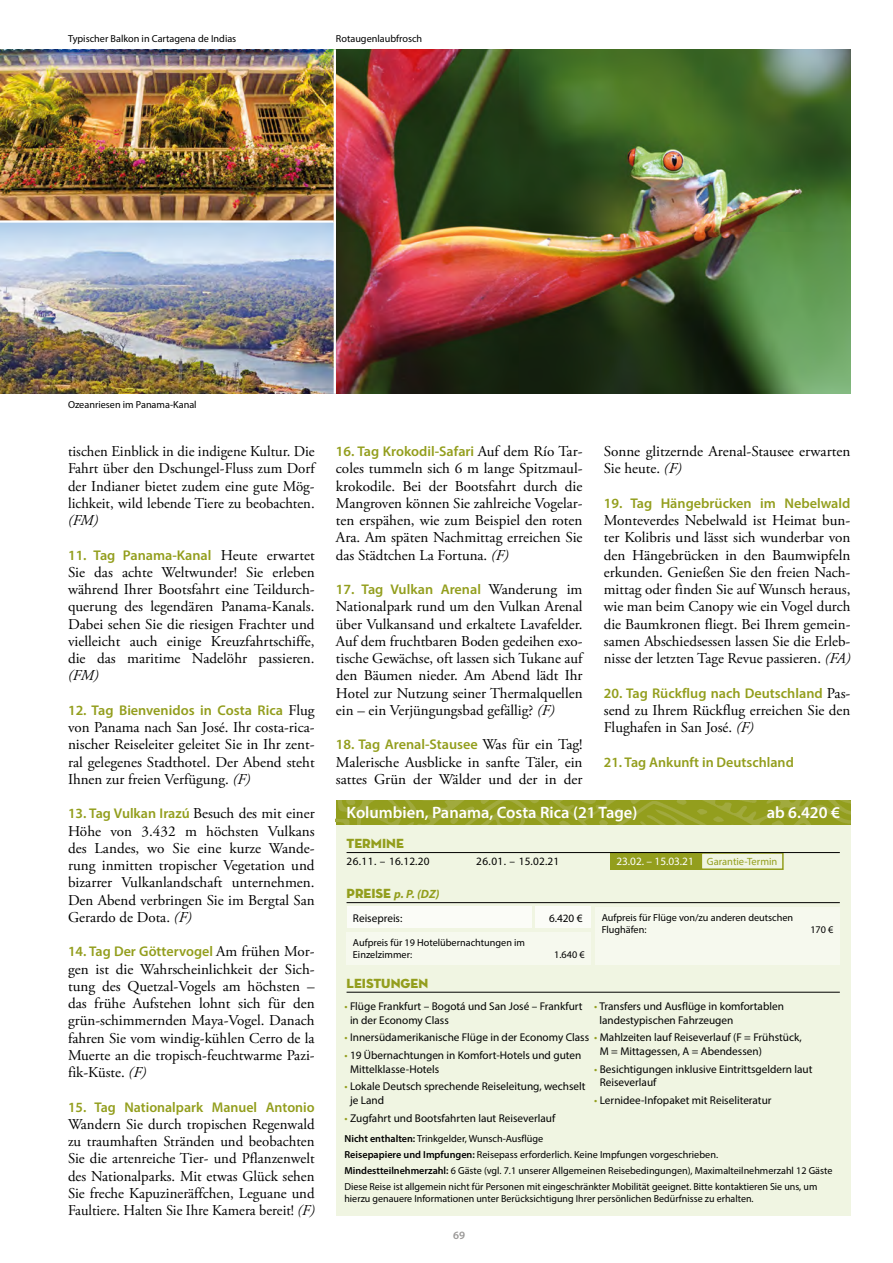
<style>
.page{position:relative;width:893px;height:1263px;background:#fff}
.page>*{position:absolute;margin:0;border:0;box-sizing:border-box;transform-origin:0 0}
.t1{font:600 16.5px "Myriad Pro";color:#fff}
.t2{font:15px/17.2px "Adobe Garamond Pro";color:#000;text-align:justify}
.t3{font:italic 15px "Adobe Garamond Pro";color:#000}
.t4{font:600 14.1px "Myriad Pro";color:#939e1d}
.t5{font:13.5px "Neutra Disp Titling";color:#939e1d}
.t6{font:italic 700 12px "Myriad Pro";color:#939e1d}
.t7{font:11.25px/13.5px "Myriad Pro";color:#000}
.t8{font:11.25px "Myriad Pro";color:#fff}
.t9{font:600 11.25px "Myriad Pro";color:#9a9897}
.t10{font:10.2px/16.2px "Myriad Pro";color:#000}
.s1{font-family:"Adobe Garamond Pro";font-weight:400;font-size:15px;color:#000}
.s2{font-style:italic}
.s3{font-family:"Neutra Disp Titling";font-weight:400;font-style:normal;font-size:13.5px}
.s4{font-size:10.5px;color:#939e1d}
.s5{font-weight:600}
</style>
<div class="page">
<div style="left:336px;top:800px;width:514px;height:415px;background:#f0f5e2"></div>
<img style="left:336px;top:800px;width:514px;height:25px">
<hr style="left:347px;top:992px;width:493px;height:1px;background:#000">
<img style="left:336px;top:49px;width:514px;height:345px">
<img style="left:0;top:49px;width:334px;height:171px">
<img style="left:0;top:223px;width:334px;height:171px">
<div style="left:610px;top:852px;width:91px;height:18px;background:#939e1d"></div>
<div style="left:701px;top:852px;width:83px;height:18px;border:2px solid #939e1d"></div>
<hr style="left:347px;top:852px;width:493px;height:1px;background:#000">
<div style="left:347px;top:932px;width:244px;height:32px;background:#f6f9ee"></div>
<div style="left:595px;top:907px;width:245px;height:57px;background:#f6f9ee"></div>
<hr style="left:347px;top:902px;width:493px;height:1px;background:#000">
<div style="left:347px;top:907px;width:184px;height:21px;background:#fbfcf7"></div>
<div style="left:536px;top:907px;width:55px;height:21px;background:#fbfcf7"></div>
<p class="t10" style="left:68px;top:30px;width:170px">Typischer Balkon in Cartagena de Indias</p>
<p class="t10" style="left:336px;top:30px;width:88px">Rotaugenlaubfrosch</p>
<p class="t10" style="left:68px;top:396px;width:130px">Ozeanriesen im Panama-Kanal</p>
<p class="t2" style="left:68px;top:443px;width:248px">tischen Einblick in die indigene Kultur. Die Fahrt über den Dschungel-Fluss zum Dorf der Indianer bietet zudem eine gute Mög&shy;lichkeit, wild lebende Tiere zu beobachten.</p>
<p class="t3" style="left:68px;top:511px;width:32px">(FM)</p>
<p class="t4" style="left:68px;top:546px;width:248px">11. Tag Panama-Kanal <span class="s1">Heute erwartet</span></p>
<p class="t2" style="left:68px;top:564px;width:248px">Sie das achte Weltwunder! Sie erleben während Ihrer Bootsfahrt eine Teildurch&shy;querung des legendären Panama-Kanals.<br>Dabei sehen Sie die riesigen Frachter und vielleicht auch einige Kreuzfahrtschiffe, die das maritime Nadelöhr passieren.</p>
<p class="t3" style="left:68px;top:667px;width:32px">(FM)</p>
<p class="t4" style="left:68px;top:701px;width:248px">12. Tag Bienvenidos in Costa Rica <span class="s1">Flug</span></p>
<p class="t2" style="left:68px;top:719px;width:248px">von Panama nach San José. Ihr costa-rica&shy;nischer Reiseleiter geleitet Sie in Ihr zent&shy;ral gelegenes Stadthotel. Der Abend steht Ihnen zur freien Verfügung. <span class="s2">(F)</span></p>
<p class="t4" style="left:68px;top:805px;width:248px">13. Tag Vulkan Irazú <span class="s1">Besuch des mit einer</span></p>
<p class="t2" style="left:68px;top:823px;width:248px">Höhe von 3.432 m höchsten Vulkans des Landes, wo Sie eine kurze Wande&shy;rung inmitten tropischer Vegetation und bizarrer Vulkanlandschaft unternehmen.<br>Den Abend verbringen Sie im Bergtal San Gerardo de Dota. <span class="s2">(F)</span></p>
<p class="t4" style="left:68px;top:943px;width:248px">14. Tag Der Göttervogel <span class="s1">Am frühen Mor-</span></p>
<p class="t2" style="left:68px;top:961px;width:248px">gen ist die Wahrscheinlichkeit der Sich&shy;tung des Quetzal-Vogels am höchsten – das frühe Aufstehen lohnt sich für den grün-schimmernden Maya-Vogel. Danach fahren Sie vom windig-kühlen Cerro de la Muerte an die tropisch-feuchtwarme Pazi&shy;fik-Küste. <span class="s2">(F)</span></p>
<p class="t4" style="left:68px;top:1098px;width:248px">15. Tag Nationalpark Manuel Antonio</p>
<p class="t2" style="left:68px;top:1116px;width:248px">Wandern Sie durch tropischen Regenwald zu traumhaften Stränden und beobachten Sie die artenreiche Tier- und Pflanzenwelt des Nationalparks. Mit etwas Glück sehen Sie freche Kapuzineräffchen, Leguane und Faultiere. Halten Sie Ihre Kamera bereit! <span class="s2">(F)</span></p>
<p class="t4" style="left:336px;top:442px;width:248px">16. Tag Krokodil-Safari <span class="s1">Auf dem Río Tar-</span></p>
<p class="t2" style="left:336px;top:460px;width:248px">coles tummeln sich 6 m lange Spitzmaul&shy;krokodile. Bei der Bootsfahrt durch die Mangroven können Sie zahlreiche Vogelar&shy;ten erspähen, wie zum Beispiel den roten Ara. Am späten Nachmittag erreichen Sie das Städtchen La Fortuna. <span class="s2">(F)</span></p>
<p class="t4" style="left:336px;top:580px;width:248px">17. Tag Vulkan Arenal <span class="s1">Wanderung im</span></p>
<p class="t2" style="left:336px;top:598px;width:248px">Nationalpark rund um den Vulkan Arenal über Vulkansand und erkaltete Lavafelder.<br>Auf dem fruchtbaren Boden gedeihen exo&shy;tische Gewächse, oft lassen sich Tukane auf den Bäumen nieder. Am Abend lädt Ihr Hotel zur Nutzung seiner Thermalquellen ein – ein Verjüngungsbad gefällig? <span class="s2">(F)</span></p>
<p class="t4" style="left:336px;top:736px;width:248px">18. Tag Arenal-Stausee <span class="s1">Was für ein Tag!</span></p>
<p class="t2" style="left:336px;top:754px;width:248px">Malerische Ausblicke in sanfte Täler, ein sattes Grün der Wälder und der in der</p>
<p class="t2" style="left:604px;top:443px;width:248px">Sonne glitzernde Arenal-Stausee erwarten<br>Sie heute. <span class="s2">(F)</span></p>
<p class="t4" style="left:604px;top:494px;width:248px">19. Tag Hängebrücken im Nebelwald</p>
<p class="t2" style="left:604px;top:512px;width:248px">Monteverdes Nebelwald ist Heimat bun&shy;ter Kolibris und lässt sich wunderbar von den Hängebrücken in den Baumwipfeln erkunden. Genießen Sie den freien Nach&shy;mittag oder finden Sie auf Wunsch heraus, wie man beim Canopy wie ein Vogel durch die Baumkronen fliegt. Bei Ihrem gemein&shy;samen Abschiedsessen lassen Sie die Erleb&shy;nisse der letzten Tage Revue passieren. <span class="s2">(FA)</span></p>
<p class="t4" style="left:604px;top:684px;width:248px">20. Tag Rückflug nach Deutschland <span class="s1">Pas-</span></p>
<p class="t2" style="left:604px;top:702px;width:248px">send zu Ihrem Rückflug erreichen Sie den<br>Flughafen in San José. <span class="s2">(F)</span></p>
<p class="t4" style="left:604px;top:753px;width:192px">21. Tag Ankunft in Deutschland</p>
<p class="t1" style="left:347px;top:801px;width:292px">Kolumbien, Panama, Costa Rica (21 Tage)</p>
<p class="t1" style="left:767px;top:801px;width:74px">ab 6.420 €</p>
<p class="t5" style="left:347px;top:835px;width:59px">TERMINE</p>
<p class="t7" style="left:347px;top:855px;width:84px">26.11. – 16.12.20</p>
<p class="t7" style="left:476px;top:855px;width:84px">26.01. – 15.02.21</p>
<p class="t6" style="left:347px;top:886px;width:95px"><span class="s3">PREISE</span> p. P. (DZ)</p>
<p class="t7" style="left:353px;top:911px;width:51px">Reisepreis:</p>
<p class="t7" style="left:549px;top:911px;width:35px">6.420 €</p>
<p class="t10" style="left:353px;top:936px;width:174px;line-height:12.3px">Aufpreis für 19 Hotelübernachtungen im<br>Einzelzimmer:</p>
<p class="t5" style="left:347px;top:975px;width:83px">LEISTUNGEN</p>
<p class="t10" style="left:554px;top:946px;width:32px">1.640 €</p>
<p class="t7" style="left:350px;top:999px;width:234px">Flüge Frankfurt – Bogotá und San José – Frankfurt in der Economy Class</p>
<p class="t7" style="left:350px;top:1028px;width:241px;line-height:17.7px">Innersüdamerikanische Flüge in der Economy Class<br>19 Übernachtungen in Komfort-Hotels und guten</p>
<p class="t7" style="left:350px;top:1060px;width:237px;line-height:17.7px">Mittelklasse-Hotels<br>Lokale Deutsch sprechende Reiseleitung, wechselt</p>
<p class="t7" style="left:350px;top:1091px;width:207px;line-height:17.7px">je Land<br>Zugfahrt und Bootsfahrten laut Reiseverlauf</p>
<p class="t8" style="left:616px;top:854px;width:162px">23.02. – 15.03.21 <span class="s4">Garantie-Termin</span></p>
<p class="t10" style="left:602px;top:911px;width:193px;line-height:12.3px">Aufpreis für Flüge von/zu anderen deutschen<br>Flughäfen:</p>
<p class="t10" style="left:810px;top:921px;width:25px">170 €</p>
<p class="t7" style="left:599px;top:999px;width:186px">Transfers und Ausflüge in komfortablen landestypischen Fahrzeugen</p>
<p class="t7" style="left:600px;top:1031px;width:204px">Mahlzeiten lauf Reiseverlauf (F = Früh stück,<br>M = Mittagessen, A = Abendessen)</p>
<p class="t7" style="left:600px;top:1062px;width:214px">Besichtigungen inklusive Eintrittsgeldern laut<br>Reiseverlauf</p>
<p class="t7" style="left:600px;top:1093px;width:173px">Lernidee-Infopaket mit Reiseliteratur</p>
<p class="t10" style="left:344px;top:1130px;width:489px"><span class="s5">Nicht enthalten:</span> Trinkgelder, Wunsch-Ausflüge<br><span class="s5">Reisepapiere und Impfungen:</span> Reisepass erforderlich. Keine Impfungen vorgeschrieben.<br><span class="s5">Mindestteilnehmerzahl:</span> 6 Gäste (vgl. 7.1 unserer Allgemeinen Reisebedingungen), Maximalteilnehmerzahl 12 Gäste Diese Reise ist allgemein nicht für Personen mit eingeschränkter Mobilität geeignet. Bitte kontaktieren Sie uns, um</p>
<p class="t10" style="left:344px;top:1191px;width:411px">hierzu genauere Informationen unter Berücksichtigung Ihrer persönlichen Bedürfnisse zu erhalten.</p>
<p class="t9" style="left:453px;top:1228px;width:14px">69</p>
</div>
